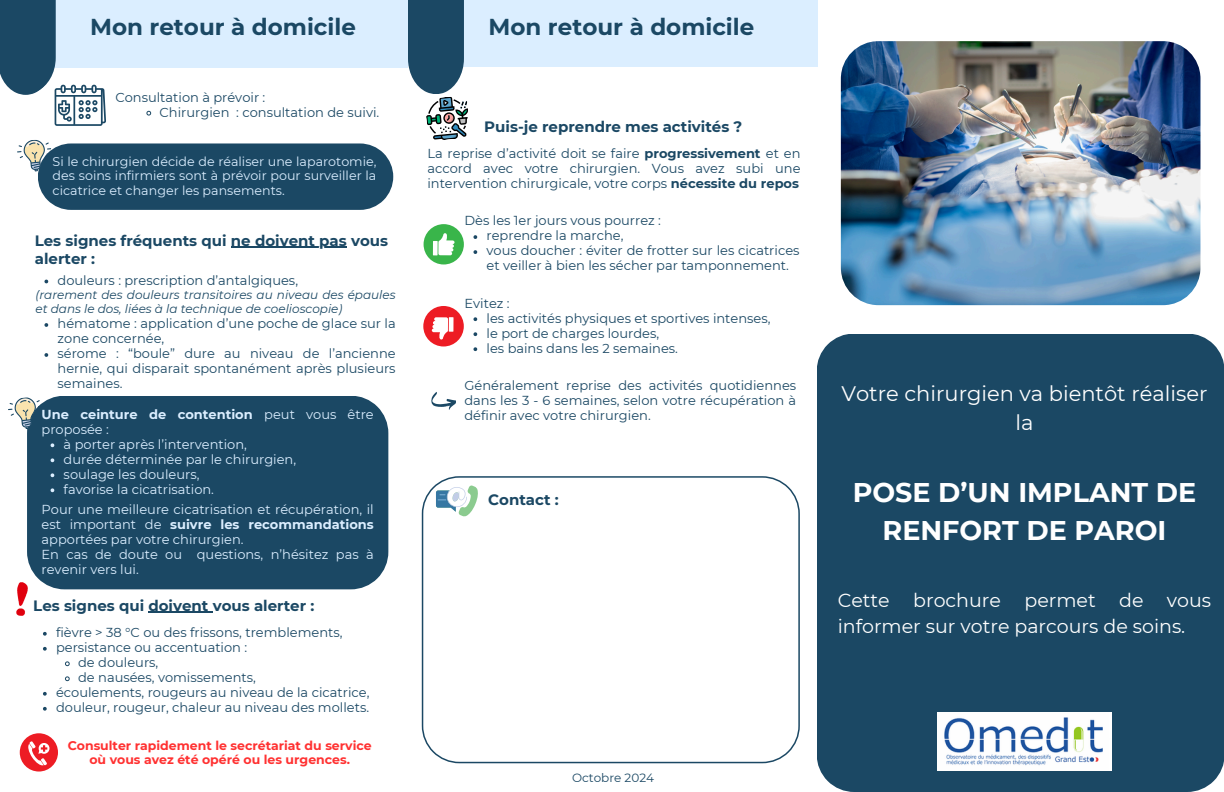
<style>
.page{position:relative;width:1224px;height:792px;background:#fff}
.page>*{position:absolute;margin:0;border:0;box-sizing:border-box;transform-origin:0 0}
.t1{font:700 27px/37.5px "Montserrat";color:#fff;text-align:center}
.t2{font:700 23px "Montserrat";color:#1b4864}
.t3{font:21px/29.2px "Montserrat";color:#fff;text-align:center}
.t4{font:19px/26.2px "Montserrat";color:#fff}
.t5{font:700 15px "Montserrat";color:#1b4864}
.t6{font:13px/15px "Montserrat";color:#1b4864;text-align:justify}
.t7{font:13px/15px "Montserrat";color:#dbeeff;text-align:justify}
.t8{font:700 13px/15px "Montserrat";color:#dbeeff}
.t9{font:12.7px/14.6px "Montserrat";color:#dbeeff;text-align:justify}
.t10{font:700 12.5px/14.2px "Montserrat";color:#ff3131;text-align:center}
.t11{font:italic 12px/14.2px "Montserrat";color:#1b4864}
.t12{font:12px "Montserrat";color:#1b4864}
.s1{font-weight:400}
.s2{font-weight:700}
</style>
<div class="page">
<div style="left:817px;top:334px;width:407px;height:458px;background:#1b4864"></div>
<div style="left:43px;top:0;width:365px;height:68px;background:#dbeeff"></div>
<svg style="left:422px;top:476px;width:378px;height:287px"></svg>
<div style="left:454px;top:0;width:364px;height:67px;background:#dbeeff"></div>
<svg style="left:436px;top:485px;width:42px;height:32px"></svg>
<img style="left:938px;top:713px;width:173px;height:58px">
<img style="left:841px;top:41px;width:359px;height:264px;border-radius:38px">
<svg style="left:20px;top:733px;width:38px;height:39px"></svg>
<svg style="left:0;top:0;width:106px;height:126px"></svg>
<svg style="left:146px;top:110px;width:6px;height:6px"></svg>
<img style="left:16px;top:583px;width:11px;height:33px">
<hr style="left:148px;top:612px;width:65px;height:1px;background:#1b4864">
<svg style="left:43px;top:632px;width:4px;height:4px"></svg>
<svg style="left:43px;top:647px;width:4px;height:4px"></svg>
<svg style="left:65px;top:661px;width:5px;height:6px"></svg>
<svg style="left:65px;top:676px;width:5px;height:6px"></svg>
<svg style="left:43px;top:692px;width:4px;height:4px"></svg>
<svg style="left:43px;top:707px;width:4px;height:4px"></svg>
<svg style="left:44px;top:280px;width:4px;height:3px"></svg>
<svg style="left:44px;top:323px;width:4px;height:4px"></svg>
<svg style="left:44px;top:353px;width:4px;height:4px"></svg>
<hr style="left:231px;top:247px;width:116px;height:1px;background:#1b4864">
<div style="left:423px;top:306px;width:41px;height:40px;background:#ed1c24;border-radius:50%"></div>
<svg style="left:432px;top:317px;width:22px;height:23px"></svg>
<svg style="left:473px;top:317px;width:4px;height:4px"></svg>
<svg style="left:473px;top:332px;width:4px;height:4px"></svg>
<svg style="left:473px;top:347px;width:4px;height:4px"></svg>
<svg style="left:431px;top:392px;width:25px;height:18px"></svg>
<svg style="left:408px;top:0;width:60px;height:140px"></svg>
<div style="left:424px;top:224px;width:40px;height:41px;background:#39b54a;border-radius:50%"></div>
<svg style="left:433px;top:233px;width:22px;height:22px"></svg>
<svg style="left:473px;top:235px;width:4px;height:4px"></svg>
<svg style="left:473px;top:250px;width:4px;height:4px"></svg>
<div style="left:27px;top:396px;width:361px;height:193px;background:#1b4864"></div>
<svg style="left:8px;top:396px;width:35px;height:34px"></svg>
<svg style="left:51px;top:443px;width:3px;height:4px"></svg>
<svg style="left:51px;top:458px;width:3px;height:4px"></svg>
<svg style="left:51px;top:473px;width:3px;height:4px"></svg>
<svg style="left:51px;top:488px;width:3px;height:4px"></svg>
<svg style="left:17px;top:139px;width:376px;height:71px;background:#3c6279"></svg>
<p class="t2" style="left:90px;top:12px;width:267px">Mon retour à domicile</p>
<p class="t2" style="left:489px;top:12px;width:267px">Mon retour à domicile</p>
<p class="t6" style="left:115px;top:89px;width:151px">Consultation à prévoir :</p>
<h5 class="t6" style="left:160px;top:104px;width:221px">Chirurgien : consultation de suivi.</h5>
<p class="t9" style="left:53px;top:154px;width:325px">Si le chirurgien décide de réaliser une laparotomie, des soins infirmiers sont à prévoir pour surveiller la cicatrice et changer les pansements.</p>
<p class="t5" style="left:35px;top:231px;width:355px">Les signes fréquents qui ne doivent pas vous</p>
<p class="t5" style="left:35px;top:249px;width:62px">alerter :</p>
<p class="t6" style="left:58px;top:273px;width:242px">douleurs : prescription d’antalgiques,</p>
<p class="t11" style="left:35px;top:288px;width:362px">(rarement des douleurs transitoires au niveau des épaules et dans le dos, liées à la technique de coelioscopie)</p>
<p class="t6" style="left:58px;top:316px;width:340px">hématome : application d’une poche de glace sur la zone concernée,</p>
<p class="t6" style="left:58px;top:346px;width:340px">sérome : “boule” dure au niveau de l’ancienne hernie, qui disparait spontanément après plusieurs semaines.</p>
<p class="t8" style="left:42px;top:407px;width:334px">Une ceinture de contention <span class="s1">peut vous être proposée :</span></p>
<p class="t7" style="left:64px;top:437px;width:185px">à porter après l’intervention,</p>
<p class="t7" style="left:64px;top:452px;width:234px">durée déterminée par le chirurgien,</p>
<h5 class="t7" style="left:64px;top:467px;width:137px">soulage les douleurs,</h5>
<p class="t7" style="left:64px;top:482px;width:152px">favorise la cicatrisation.</p>
<p class="t7" style="left:42px;top:502px;width:334px">Pour une meilleure cicatrisation et récupération, il est important de <span class="s2">suivre les recommandations </span>apportées par votre chirurgien.</p>
<p class="t7" style="left:42px;top:547px;width:334px">En cas de doute ou questions, n’hésitez pas à revenir vers lui.</p>
<p class="t5" style="left:33px;top:596px;width:283px">Les signes qui doivent vous alerter :</p>
<p class="t6" style="left:56px;top:625px;width:288px">fièvre &gt; 38 °C ou des frissons, tremblements,</p>
<p class="t6" style="left:56px;top:640px;width:193px">persistance ou accentuation :</p>
<h5 class="t6" style="left:78px;top:655px;width:82px">de douleurs,</h5>
<p class="t6" style="left:78px;top:670px;width:179px">de nausées, vomissements,</p>
<p class="t6" style="left:56px;top:685px;width:315px">écoulements, rougeurs au niveau de la cicatrice,</p>
<p class="t6" style="left:56px;top:700px;width:315px">douleur, rougeur, chaleur au niveau des mollets.</p>
<p class="t10" style="left:68px;top:739px;width:305px">Consulter rapidement le secrétariat du service où vous avez été opéré ou les urgences.</p>
<p class="t5" style="left:484px;top:117px;width:260px">Puis-je reprendre mes activités ?</p>
<p class="t6" style="left:427px;top:146px;width:375px">La reprise d’activité doit se faire <span class="s2">progressivement</span> et en accord avec votre chirurgien. Vous avez subi une intervention chirurgicale, votre corps <span class="s2">nécessite du repos</span></p>
<p class="t6" style="left:464px;top:213px;width:198px">Dès les 1er jours vous pourrez :</p>
<p class="t6" style="left:487px;top:228px;width:138px">reprendre la marche,</p>
<p class="t6" style="left:487px;top:243px;width:314px">vous doucher : éviter de frotter sur les cicatrices et veiller à bien les sécher par tamponnement.</p>
<h3 class="t6" style="left:464px;top:295px;width:47px">Evitez :</h3>
<h1 class="t6" style="left:487px;top:310px;width:285px">les activités physiques et sportives intenses,</h1>
<h4 class="t6" style="left:487px;top:325px;width:174px">le port de charges lourdes,</h4>
<p class="t6" style="left:487px;top:340px;width:193px">les bains dans les 2 semaines.</p>
<p class="t6" style="left:464px;top:378px;width:333px">Généralement reprise des activités quotidiennes dans les 3 - 6 semaines, selon votre récupération à définir avec votre chirurgien.</p>
<p class="t5" style="left:488px;top:491px;width:72px">Contact :</p>
<p class="t12" style="left:572px;top:770px;width:84px">Octobre 2024</p>
<p class="t3" style="left:841px;top:379px;width:368px">Votre chirurgien va bientôt réaliser la</p>
<p class="t1" style="left:853px;top:474px;width:345px">POSE D’UN IMPLANT DE<br>RENFORT DE PAROI</p>
<p class="t4" style="left:838px;top:587px;width:375px">Cette brochure permet de vous informer sur votre parcours de soins.</p>
</div>
